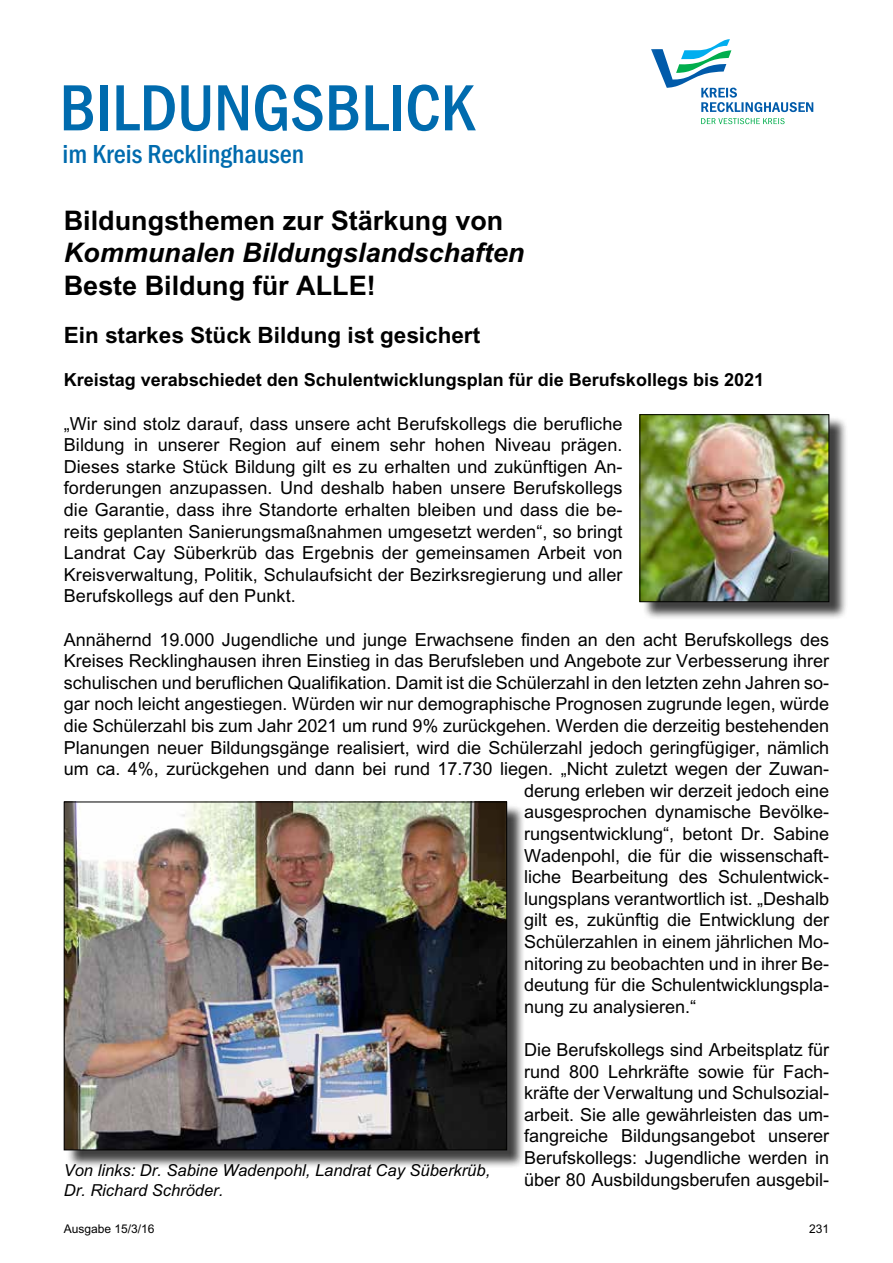
<style>
.page{position:relative;width:893px;height:1263px;background:#fff}
.page>*{position:absolute;margin:0;border:0;box-sizing:border-box;transform-origin:0 0}
.t1{font:500 condensed 67.5px "Franklin Gothic";letter-spacing:.09em;color:#006bae}
.t2{font:700 27px "Arial";color:#000}
.t3{font:italic 700 27px "Arial";color:#000}
.t4{font:500 condensed 27px "Franklin Gothic";color:#006bae}
.t5{font:700 22.5px "Arial";color:#000}
.t6{font:18px/21.6px "Arial";color:#000;text-align:justify}
.t7{font:700 18px "Arial";color:#000}
.t8{font:italic 16.5px/19.8px "Arial";color:#000}
.t9{font:12px "Arial";color:#000}
</style>
<div class="page">
<svg style="left:701px;top:118px;width:84px;height:6px"></svg>
<svg style="left:651px;top:39px;width:162px;height:73px"></svg>
<div style="left:642px;top:416px;width:206px;height:205px;background:#000;opacity:.75"></div>
<img style="left:641px;top:416px;width:186px;height:184px">
<div style="left:639px;top:414px;width:190px;height:188px;border:1px solid #000"></div>
<div style="left:66px;top:804px;width:460px;height:365px;background:#000;opacity:.75"></div>
<img style="left:66px;top:803px;width:439px;height:345px">
<div style="left:64px;top:801px;width:443px;height:349px;border:1px solid #000"></div>
<h1 class="t1" style="left:60px;top:70px;width:411px">Bildungsblick</h1>
<h2 class="t4" style="left:62px;top:139px;width:243px">im Kreis Recklinghausen</h2>
<h2 class="t2" style="left:64px;top:204px;width:441px">Bildungsthemen zur Stärkung von</h2>
<h2 class="t3" style="left:64px;top:237px;width:462px">Kommunalen Bildungslandschaften</h2>
<h2 class="t2" style="left:64px;top:269px;width:314px">Beste Bildung für ALLE!</h2>
<p class="t5" style="left:64px;top:322px;width:418px">Ein starkes Stück Bildung ist gesichert</p>
<p class="t7" style="left:64px;top:369px;width:702px">Kreistag verabschiedet den Schulentwicklungsplan für die Berufskollegs bis 2021</p>
<p class="t6" style="left:64px;top:412px;width:560px">„Wir sind stolz darauf, dass unsere acht Berufskollegs die berufliche Bildung in unserer Region auf einem sehr hohen Niveau prägen.<br>Dieses starke Stück Bildung gilt es zu erhalten und zukünftigen An&shy;forderungen anzupassen. Und deshalb haben unsere Berufskollegs die Garantie, dass ihre Standorte erhalten bleiben und dass die be&shy;reits geplanten Sanierungsmaßnahmen umgesetzt werden“, so bringt Landrat Cay Süberkrüb das Ergebnis der gemeinsamen Arbeit von Kreisverwaltung, Politik, Schulaufsicht der Bezirksregierung und aller Berufskollegs auf den Punkt.</p>
<p class="t6" style="left:64px;top:628px;width:767px">Annähernd 19.000 Jugendliche und junge Erwachsene finden an den acht Berufskollegs des</p>
<p class="t6" style="left:64px;top:650px;width:767px">Kreises Recklinghausen ihren Einstieg in das Berufsleben und Angebote zur Verbesserung ihrer</p>
<p class="t6" style="left:64px;top:672px;width:767px">schulischen und beruflichen Qualifikation. Damit ist die Schülerzahl in den letzten zehn Jahren so-</p>
<p class="t6" style="left:64px;top:693px;width:767px">gar noch leicht angestiegen. Würden wir nur demographische Prognosen zugrunde legen, würde</p>
<p class="t6" style="left:64px;top:715px;width:767px">die Schülerzahl bis zum Jahr 2021 um rund 9% zurückgehen. Werden die derzeitig bestehenden</p>
<p class="t6" style="left:64px;top:736px;width:767px">Planungen neuer Bildungsgänge realisiert, wird die Schülerzahl jedoch geringfügiger, nämlich</p>
<p class="t6" style="left:64px;top:758px;width:767px">um ca. 4%, zurückgehen und dann bei rund 17.730 liegen. „Nicht zuletzt wegen der Zuwan-</p>
<p class="t6" style="left:524px;top:780px;width:307px">derung erleben wir derzeit jedoch eine</p>
<p class="t6" style="left:524px;top:801px;width:307px">ausgesprochen dynamische Bevölke-</p>
<p class="t6" style="left:524px;top:823px;width:307px">rungsentwicklung“, betont Dr. Sabine</p>
<p class="t6" style="left:524px;top:844px;width:307px">Wadenpohl, die für die wissenschaft-</p>
<p class="t6" style="left:524px;top:866px;width:307px">liche Bearbeitung des Schulentwick-</p>
<p class="t6" style="left:524px;top:888px;width:307px">lungsplans verantwortlich ist. „Deshalb</p>
<p class="t6" style="left:524px;top:909px;width:307px">gilt es, zukünftig die Entwicklung der</p>
<p class="t6" style="left:524px;top:931px;width:307px">Schülerzahlen in einem jährlichen Mo-</p>
<p class="t6" style="left:524px;top:952px;width:307px">nitoring zu beobachten und in ihrer Be-</p>
<p class="t6" style="left:524px;top:974px;width:307px">deutung für die Schulentwicklungspla-</p>
<p class="t6" style="left:524px;top:996px;width:174px">nung zu analysieren.“</p>
<p class="t6" style="left:524px;top:1039px;width:307px">Die Berufskollegs sind Arbeitsplatz für rund 800 Lehrkräfte sowie für Fach&shy;kräfte der Verwaltung und Schulsozial&shy;arbeit. Sie alle gewährleisten das um&shy;fangreiche Bildungsangebot unserer Berufskollegs: Jugendliche werden in über 80 Ausbildungsberufen ausgebil-</p>
<p class="t8" style="left:64px;top:1160px;width:428px">Von links: Dr. Sabine Wadenpohl, Landrat Cay Süberkrüb,<br>Dr. Richard Schröder.</p>
<p class="t9" style="left:64px;top:1222px;width:92px">Ausgabe 15/3/16</p>
<p class="t9" style="left:809px;top:1222px;width:22px">231</p>
</div>
